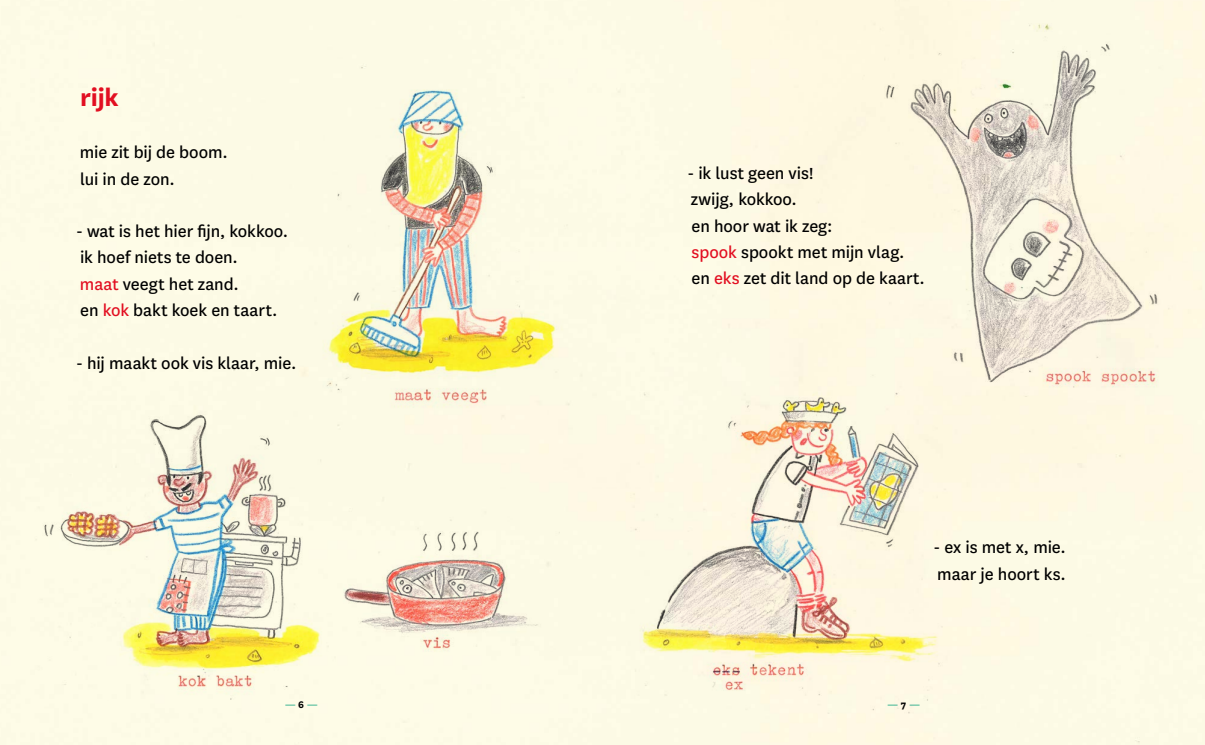
<style>
.page{position:relative;width:1205px;height:745px;background:#fff}
.page>*{position:absolute;margin:0;border:0;box-sizing:border-box;transform-origin:0 0}
.t1{font:700 27.5px "National";color:#e20f21}
.t2{font:18.75px/26.2px "National";letter-spacing:-.005em;color:#000}
.t3{font:700 11.25px "National";color:#4dbeab}
.s1{color:#e20f21}
.s2{color:#000}
</style>
<div class="page">
<img style="left:862px;top:23px;width:314px;height:376px">
<img style="left:315px;top:81px;width:259px;height:339px">
<img style="left:335px;top:508px;width:224px;height:160px">
<img style="left:35px;top:398px;width:300px;height:302px">
<img style="left:630px;top:374px;width:319px;height:338px">
<h1 class="t1" style="left:80px;top:78px;width:40px">rijk</h1>
<p class="t2" style="left:80px;top:138px;width:149px">mie zit bij de boom. lui in de zon.</p>
<p class="t2" style="left:76px;top:217px;width:214px">- wat is het hier fijn, kokkoo. ik hoef niets te doen.<br><span class="s1">maat</span> veegt het zand.<br>en <span class="s1">kok</span> bakt koek en taart.</p>
<p class="t2" style="left:76px;top:348px;width:222px">- hij maakt ook vis klaar, mie.</p>
<p class="t2" style="left:687px;top:159px;width:239px">- ik lust geen vis!<br>zwijg, kokkoo.<br>en hoor wat ik zeg:<br><span class="s1">spook</span> spookt met mijn vlag.<br>en <span class="s1">eks</span> zet dit land op de kaart.</p>
<p class="t2" style="left:933px;top:533px;width:134px">- ex is met x, mie. maar je hoort ks.</p>
<p class="t3" style="left:284px;top:696px;width:35px">— <span class="s2">6</span> —</p>
<p class="t3" style="left:887px;top:696px;width:35px">— <span class="s2">7</span> —</p>
</div>
